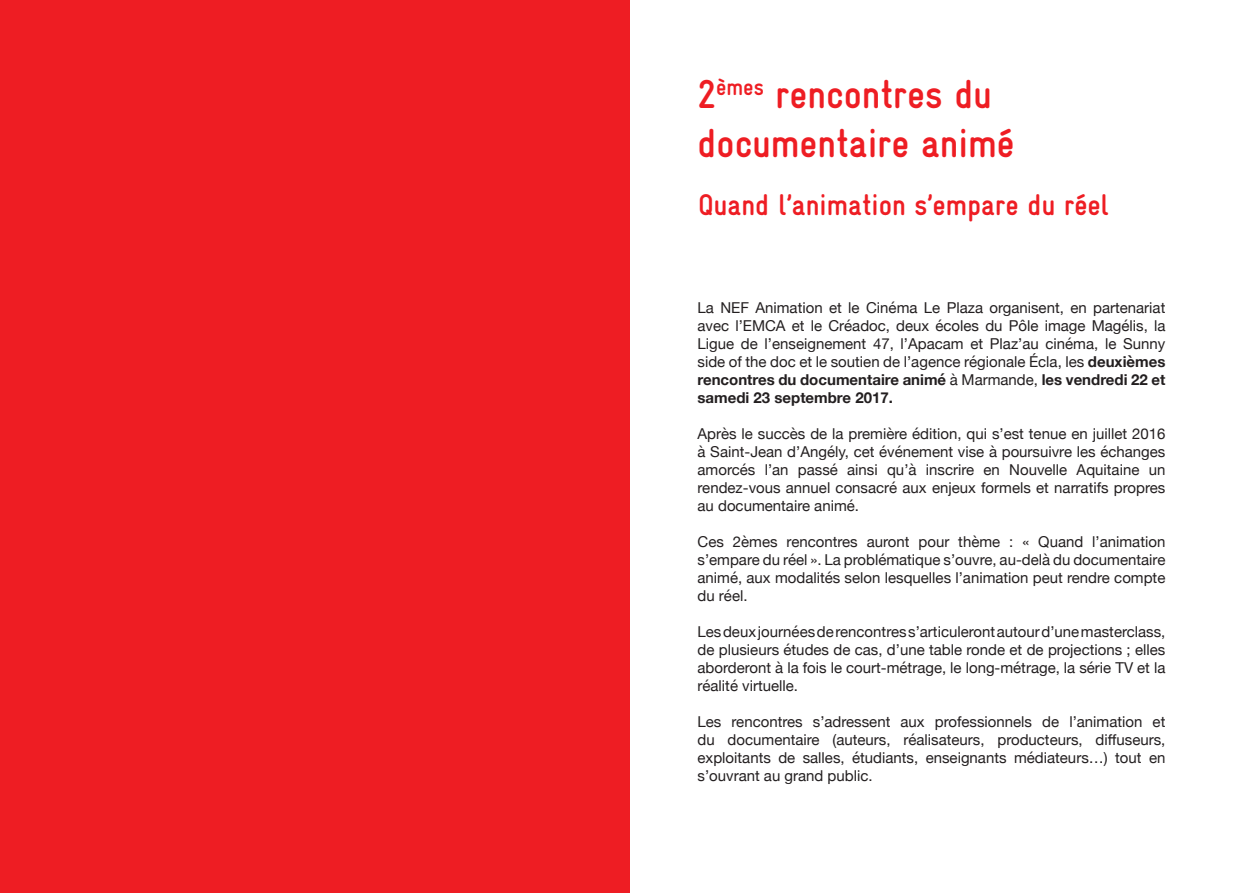
<style>
.page{position:relative;width:1259px;height:893px;background:#fff}
.page>*{position:absolute;margin:0;border:0;box-sizing:border-box;transform-origin:0 0}
.t1{font:700 40.5px/48.6px "Gravur Condensed";color:#ee1d23}
.t2{font:700 30px "Gravur Condensed";color:#ee1d23}
.t3{font:15px/18px "Helvetica Neue";color:#231f20;text-align:justify}
.s1{font-weight:700}
</style>
<div class="page">
<div style="left:0;top:0;width:629px;height:893px;background:#ee1d23"></div>
<p class="t1" style="left:697px;top:70px;width:318px">2<sup>èmes</sup> rencontres du documentaire animé</p>
<p class="t2" style="left:698px;top:188px;width:413px">Quand l’animation s’empare du réel</p>
<p class="t3" style="left:697px;top:300px;width:469px">La NEF Animation et le Cinéma Le Plaza organisent, en partenariat avec l’EMCA et le Créadoc, deux écoles du Pôle image Magélis, la Ligue de l’enseignement 47, l’Apacam et Plaz’au cinéma, le Sunny side of the doc et le soutien de l’agence régionale Écla, les <span class="s1">deuxièmes rencontres du documentaire animé</span> à Marmande, <span class="s1">les vendredi 22 et samedi 23 septembre 2017.</span></p>
<p class="t3" style="left:697px;top:426px;width:469px">Après le succès de la première édition, qui s’est tenue en juillet 2016 à Saint-Jean d’Angély, cet événement vise à poursuivre les échanges amorcés l’an passé ainsi qu’à inscrire en Nouvelle Aquitaine un rendez-vous annuel consacré aux enjeux formels et narratifs propres au documentaire animé.</p>
<p class="t3" style="left:697px;top:534px;width:469px">Ces 2èmes rencontres auront pour thème : « Quand l’animation s’empare du réel ». La problématique s’ouvre, au-delà du documentaire animé, aux modalités selon lesquelles l’animation peut rendre compte du réel.</p>
<p class="t3" style="left:697px;top:624px;width:469px">Les deux journées de rencontres s’articuleront autour d’une masterclass, de plusieurs études de cas, d’une table ronde et de projections ; elles aborderont à la fois le court-métrage, le long-métrage, la série TV et la réalité virtuelle.</p>
<p class="t3" style="left:697px;top:714px;width:469px">Les rencontres s’adressent aux professionnels de l’animation et du documentaire (auteurs, réalisateurs, producteurs, diffuseurs, exploitants de salles, étudiants, enseignants médiateurs…) tout en s’ouvrant au grand public.</p>
</div>
